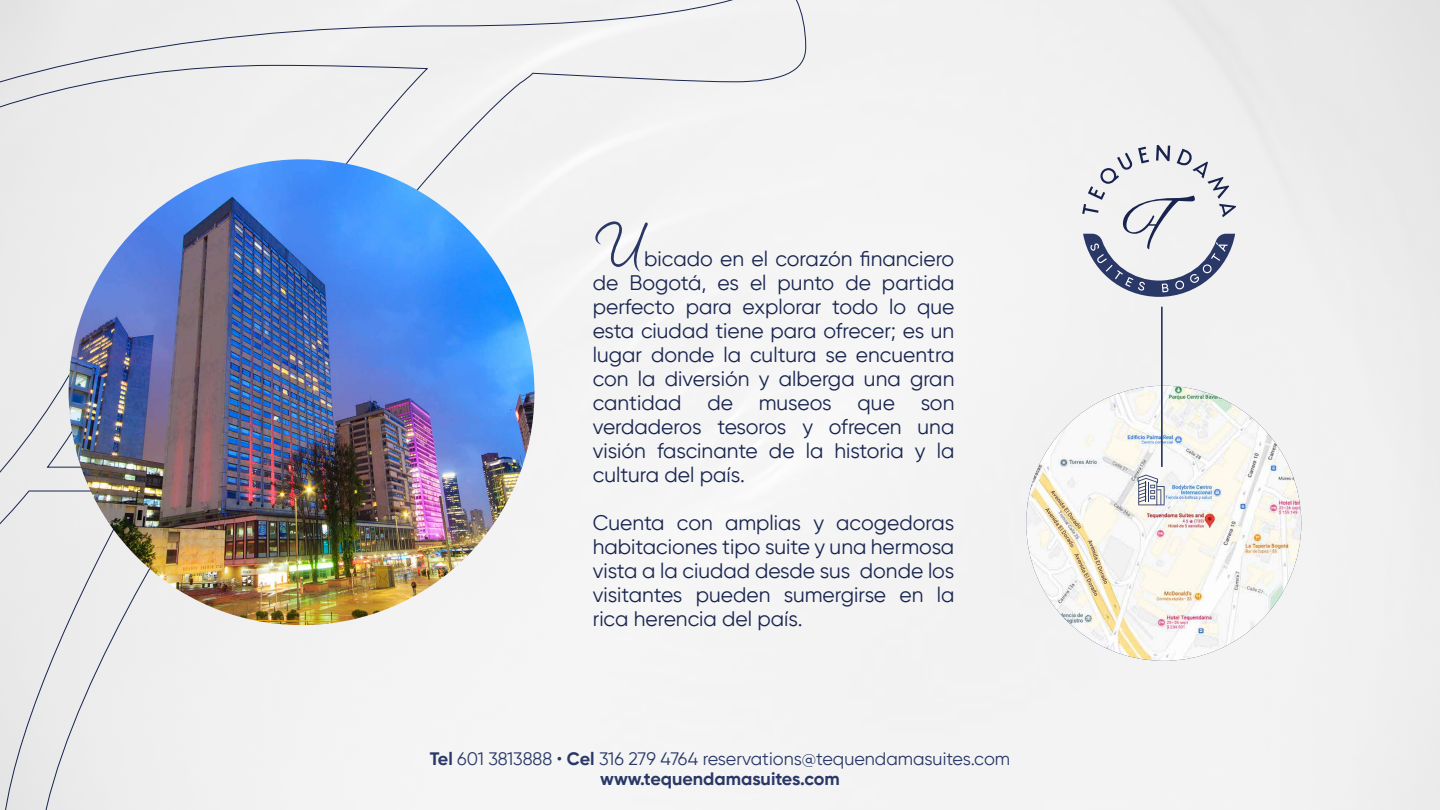
<style>
.page{position:relative;width:1440px;height:810px;background:#fff}
.page>*{position:absolute;margin:0;border:0;box-sizing:border-box;transform-origin:0 0}
.t1{font:54px "Hollando Swash";color:#2a3868}
.t2{font:21px/24px "Gilroy";color:#18244f;text-align:justify}
.t3{font:18px/19.5px "Gilroy";color:#2a3868;text-align:center}
.s1{font-weight:700}
</style>
<div class="page">
<div style="left:0;top:0;width:806px;height:810px;background:#f2f2f2"></div>
<img style="left:1026px;top:386px;width:275px;height:275px;border-radius:138px">
<svg style="left:1138px;top:475px;width:27px;height:30px"></svg>
<hr style="left:1161px;top:307px;width:2px;height:160px;background:#18244f">
<svg style="left:1082px;top:145px;width:154px;height:152px"></svg>
<img style="left:69px;top:159px;width:465px;height:466px;border-radius:233px">
<h1 class="t1" style="left:593px;top:208px;width:54px">U</h1>
<p class="t2" style="left:593px;top:246px;width:363px;text-indent:52px">bicado en el corazón financiero de Bogotá, es el punto de partida perfecto para explorar todo lo que esta ciudad tiene para ofrecer; es un lugar donde la cultura se encuentra con la diversión y alberga una gran cantidad de museos que son verdaderos tesoros y ofrecen una visión fascinante de la historia y la cultura del país.</p>
<p class="t2" style="left:593px;top:510px;width:363px">Cuenta con amplias y acogedoras habitaciones tipo suite y una hermosa vista a la ciudad desde sus donde los visitantes pueden sumergirse en la rica herencia del país.</p>
<p class="t3" style="left:430px;top:749px;width:582px"><span class="s1">Tel</span> 601 3813888 • <span class="s1">Cel</span> 316 279 4764 reservations@tequendamasuites.com <span class="s1">www.tequendamasuites.com</span></p>
</div>
